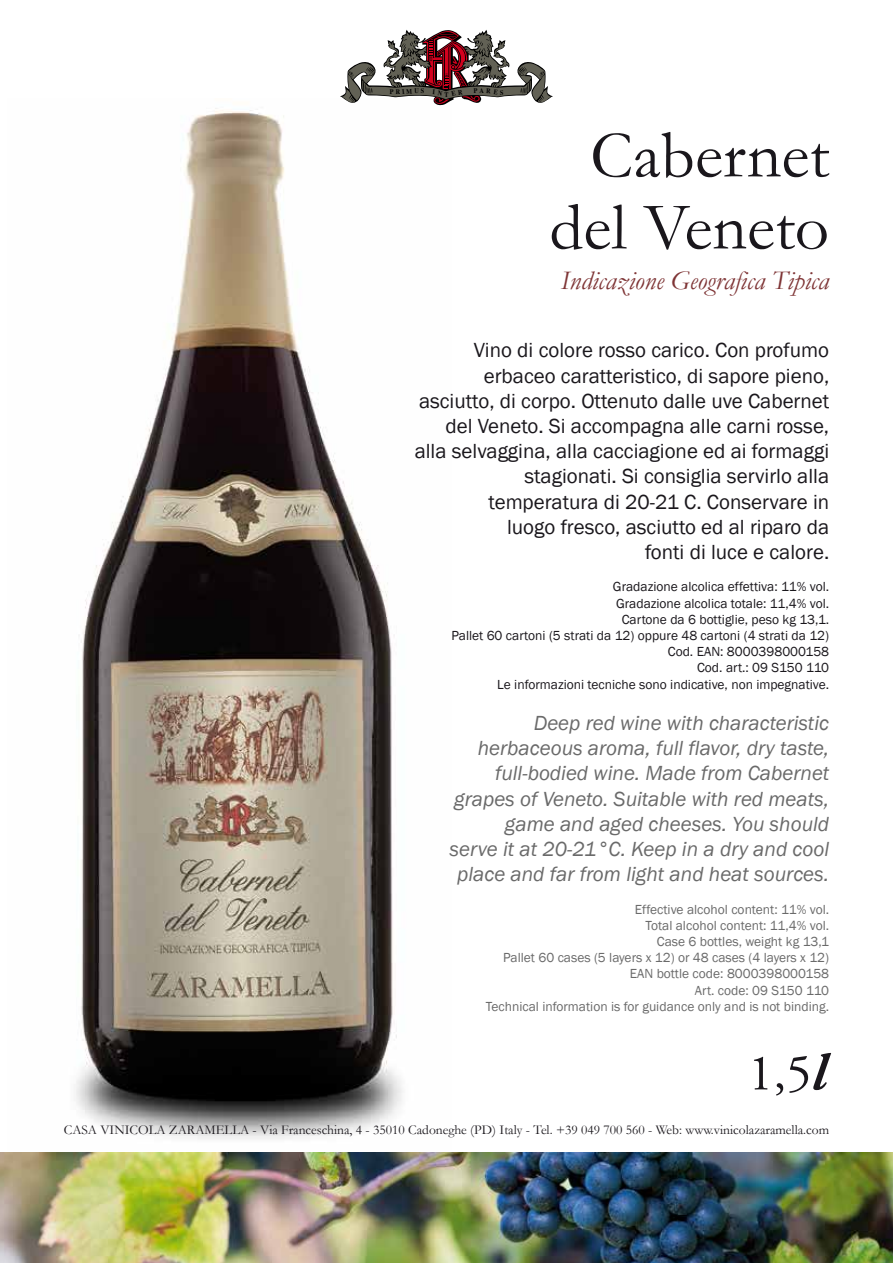
<style>
.page{position:relative;width:893px;height:1263px;background:#fff}
.page>*{position:absolute;margin:0;border:0;box-sizing:border-box;transform-origin:0 0}
.t1{font:67.5px/72px "Garamond";color:#1a171c;text-align:right}
.t2{font:51px "Adobe Garamond Pro";color:#1a171c}
.t3{font:italic 27px "Garamond";color:#7e3435}
.t4{font:21px/25.2px "Franklin Gothic";color:#1a171c;text-align:right}
.t5{font:italic 21px/25.2px "Franklin Gothic";color:#6a6a6a;text-align:right}
.t6{font:13.5px/16.2px "Franklin Gothic";color:#1a171c;text-align:right}
.t7{font:13.5px/16.2px "Franklin Gothic";color:#6a6a6a;text-align:right}
.t8{font:13.5px "Garamond";color:#1a171c}
.t9{font:700 6.9px "Times";color:#000;scale:.88 1}
.s1{font-weight:700;font-style:italic}
</style>
<div class="page">
<img style="left:76px;top:105px;width:365px;height:1034px">
<img style="left:0;top:1152px;width:893px;height:111px">
<svg style="left:340px;top:30px;width:213px;height:75px"></svg>
<p class="t9" style="left:390px;top:85px;width:13px">P R</p>
<p class="t9" style="left:414px;top:84px;width:13px">U S</p>
<p class="t9" style="left:480px;top:84px;width:7px">A</p>
<p class="t9" style="left:445px;top:88px;width:6px">T</p>
<h1 class="t1" style="left:549px;top:118px;width:281px">Cabernet del Veneto</h1>
<p class="t3" style="left:561px;top:264px;width:270px">Indicazione Geografica Tipica</p>
<p class="t4" style="left:415px;top:338px;width:416px">Vino di colore rosso carico. Con profumo erbaceo caratteristico, di sapore pieno, asciutto, di corpo. Ottenuto dalle uve Cabernet del Veneto. Si accompagna alle carni rosse, alla selvaggina, alla cacciagione ed ai formaggi stagionati. Si consiglia servirlo alla temperatura di 20-21 C. Conservare in<br>luogo fresco, asciutto ed al riparo da<br>fonti di luce e calore.</p>
<p class="t6" style="left:451px;top:579px;width:379px">Gradazione alcolica effettiva: 11% vol.<br>Gradazione alcolica totale: 11,4% vol.<br>Cartone da 6 bottiglie, peso kg 13,1.<br>Pallet 60 cartoni (5 strati da 12) oppure 48 cartoni (4 strati da 12)<br>Cod. EAN: 8000398000158<br>Cod. art.: 09 S150 110<br>Le informazioni tecniche sono indicative, non impegnative.</p>
<p class="t5" style="left:450px;top:711px;width:381px">Deep red wine with characteristic herbaceous aroma, full flavor, dry taste, full-bodied wine. Made from Cabernet grapes of Veneto. Suitable with red meats, game and aged cheeses. You should<br>serve it at 20-21°C. Keep in a dry and cool place and far from light and heat sources.</p>
<p class="t7" style="left:486px;top:901px;width:345px">Effective alcohol content: 11% vol.<br>Total alcohol content: 11,4% vol.<br>Case 6 bottles, weight kg 13,1<br>Pallet 60 cases (5 layers x 12) or 48 cases (4 layers x 12)<br>EAN bottle code: 8000398000158<br>Art. code: 09 S150 110<br>Technical information is for guidance only and is not binding.</p>
<h2 class="t2" style="left:748px;top:1042px;width:79px">1,5<span class="s1">l</span></h2>
<p class="t8" style="left:64px;top:1122px;width:767px">CASA VINICOLA ZARAMELLA - Via Franceschina, 4 - 35010 Cadoneghe (PD) Italy - Tel. +39 049 700 560 - Web: www.vinicolazaramella.com</p>
</div>
